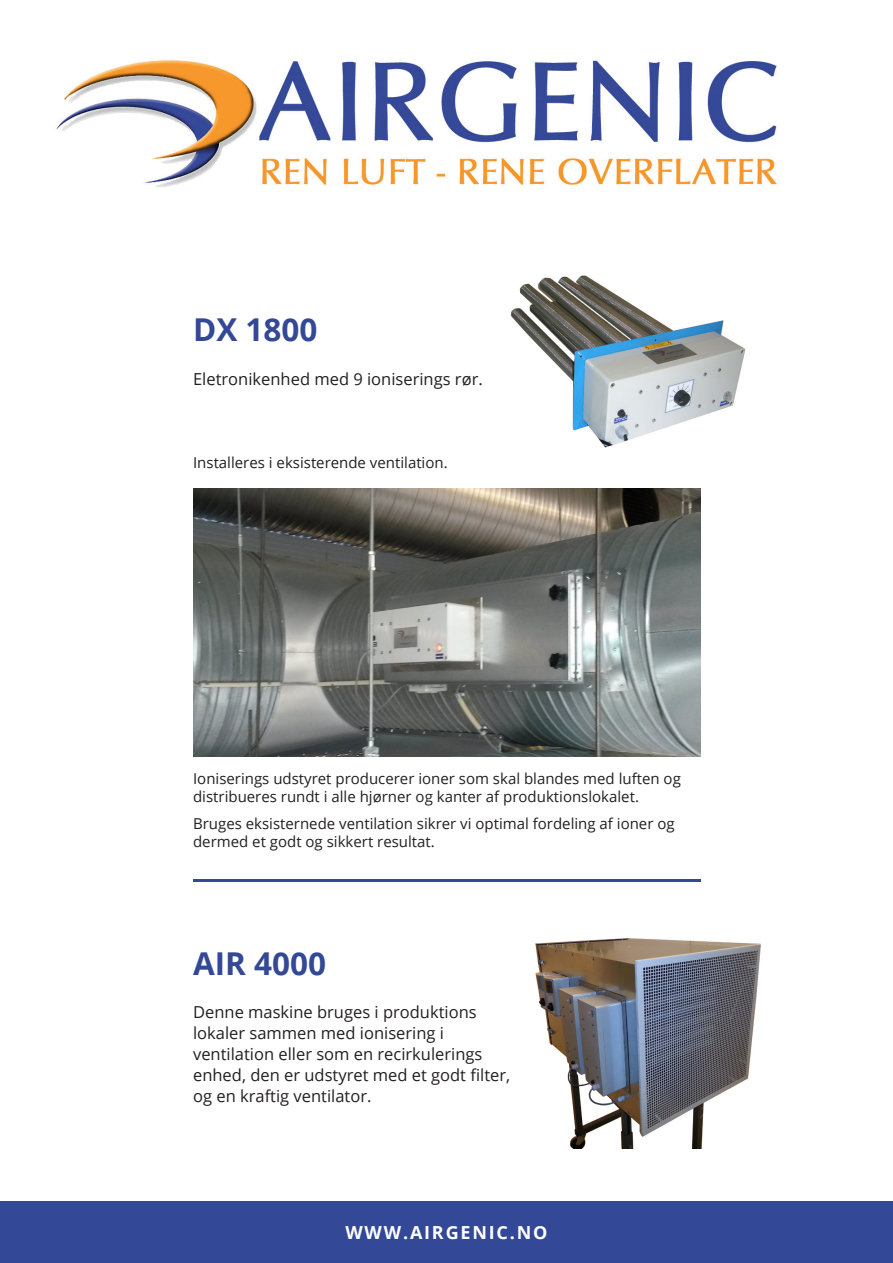
<style>
.page{position:relative;width:893px;height:1263px;background:#fff}
.page>*{position:absolute;margin:0;border:0;box-sizing:border-box;transform-origin:0 0}
.t1{font:700 31.5px "Open Sans";color:#334897}
.t2{font:700 18px "Open Sans";letter-spacing:.1em;color:#fff}
.t3{font:16.5px/21px "Open Sans";color:#231f20}
.t4{font:15px/18px "Open Sans";color:#231f20}
</style>
<div class="page">
<img style="left:510px;top:275px;width:236px;height:173px">
<img style="left:56px;top:60px;width:721px;height:127px">
<div style="left:0;top:1201px;width:893px;height:62px;background:#334897"></div>
<img style="left:193px;top:488px;width:508px;height:268px">
<img style="left:535px;top:938px;width:226px;height:210px">
<hr style="left:193px;top:880px;width:508px;height:2px;background:#334897">
<p class="t1" style="left:193px;top:307px;width:126px">DX 1800</p>
<p class="t3" style="left:193px;top:368px;width:291px">Eletronikenhed med 9 ioniserings rør.</p>
<p class="t4" style="left:193px;top:453px;width:256px">Installeres i eksisterende ventilation.</p>
<p class="t4" style="left:193px;top:769px;width:489px">Ioniserings udstyret producerer ioner som skal blandes med luften og distribueres rundt i alle hjørner og kanter af produktionslokalet.</p>
<p class="t4" style="left:193px;top:814px;width:483px">Bruges eksisternede ventilation sikrer vi optimal fordeling af ioner og dermed et godt og sikkert resultat.</p>
<p class="t1" style="left:193px;top:941px;width:135px">AIR 4000</p>
<p class="t3" style="left:193px;top:1001px;width:319px">Denne maskine bruges i produktions lokaler sammen med ionisering i ventilation eller som en recirkulerings enhed, den er udstyret med et godt filter, og en kraftig ventilator.</p>
<p class="t2" style="left:345px;top:1219px;width:204px">WWW.AIRGENIC.NO</p>
</div>
